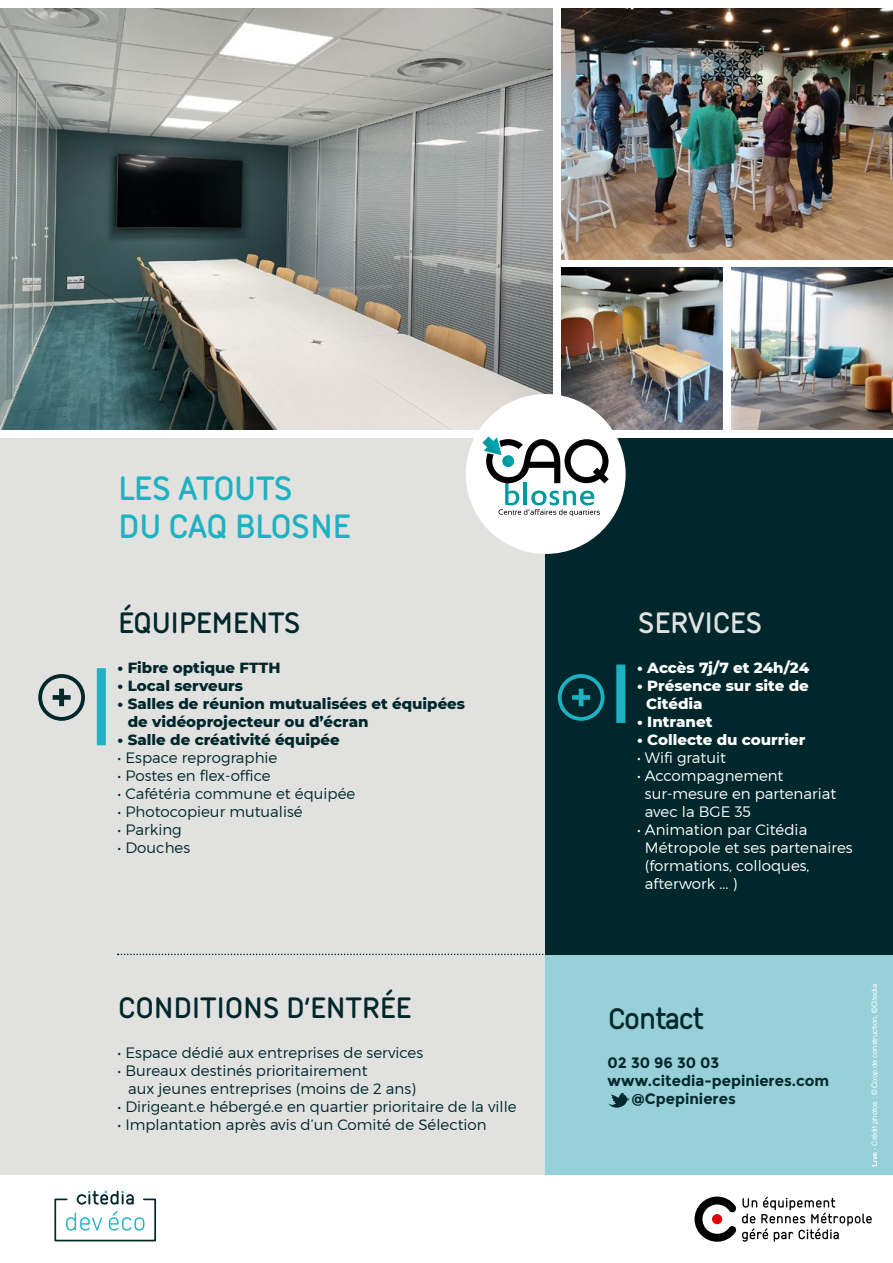
<style>
.page{position:relative;width:893px;height:1263px;background:#fff}
.page>*{position:absolute;margin:0;border:0;box-sizing:border-box;transform-origin:0 0}
.t1{font:700 36px/37.5px "Citedia";letter-spacing:-.05em;color:#1cb2c1}
.t2{font:700 31.5px "Citedia";letter-spacing:-.05em;color:#00272b}
.t3{font:700 31.5px "Citedia";letter-spacing:-.05em;color:#e1e1e0}
.t4{font:300 15px/18px "Montserrat";color:#00272b}
.t5{font:300 15px/18px "Montserrat";color:#fff}
.t6{font:800 15px/18px "Montserrat";color:#00272b}
.t7{font:800 15px/18px "Montserrat";color:#fff}
.t8{font:700 15px "Montserrat";color:#00272b}
.t9{font:7.5px "Helvetica LT Std";color:#fff}
</style>
<div class="page">
<img style="left:0;top:9px;width:553px;height:420px">
<img style="left:561px;top:9px;width:332px;height:250px">
<img style="left:561px;top:268px;width:162px;height:161px">
<img style="left:731px;top:268px;width:162px;height:161px">
<div style="left:0;top:438px;width:546px;height:737px;background:#e1e1e0"></div>
<div style="left:546px;top:479px;width:347px;height:696px;background:#97d0d9"></div>
<div style="left:546px;top:438px;width:347px;height:517px;background:#00272b"></div>
<svg style="left:118px;top:954px;width:428px;height:1px"></svg>
<div style="left:38px;top:674px;width:47px;height:47px;border:4px solid #00272b;border-radius:50%"></div>
<svg style="left:53px;top:689px;width:18px;height:17px"></svg>
<div style="left:97px;top:668px;width:9px;height:77px;background:#1cb2c1"></div>
<svg style="left:608px;top:1093px;width:21px;height:14px"></svg>
<svg style="left:694px;top:1196px;width:178px;height:46px"></svg>
<div style="left:712px;top:1214px;width:10px;height:10px;background:#e3000b;border-radius:50%"></div>
<div style="left:558px;top:674px;width:46px;height:47px;border:4px solid #1cb2c1;border-radius:50%"></div>
<svg style="left:572px;top:689px;width:18px;height:17px"></svg>
<div style="left:616px;top:664px;width:9px;height:59px;background:#1cb2c1"></div>
<svg style="left:872px;top:1152px;width:5px;height:14px"></svg>
<div style="left:466px;top:394px;width:160px;height:160px;background:#fff;border-radius:50%"></div>
<svg style="left:54px;top:1191px;width:102px;height:51px"></svg>
<svg style="left:482px;top:436px;width:127px;height:80px"></svg>
<h1 class="t1" style="left:118px;top:469px;width:235px">LES ATOUTS<br>DU CAQ BLOSNE</h1>
<h2 class="t2" style="left:118px;top:605px;width:185px">ÉQUIPEMENTS</h2>
<p class="t6" style="left:118px;top:658px;width:164px">• Fibre optique FTTH</p>
<p class="t6" style="left:118px;top:676px;width:127px">• Local serveurs</p>
<p class="t6" style="left:128px;top:694px;width:339px;text-indent:-10px">• Salles de réunion mutualisées et équipées de vidéoprojecteur ou d’écran</p>
<p class="t6" style="left:118px;top:730px;width:224px">• Salle de créativité équipée</p>
<p class="t4" style="left:118px;top:748px;width:161px">• Espace reprographie</p>
<p class="t4" style="left:118px;top:766px;width:154px">• Postes en flex-office</p>
<p class="t4" style="left:118px;top:784px;width:239px">• Cafétéria commune et équipée</p>
<p class="t4" style="left:118px;top:802px;width:187px">• Photocopieur mutualisé</p>
<p class="t4" style="left:118px;top:820px;width:66px">• Parking</p>
<p class="t4" style="left:118px;top:838px;width:74px">• Douches</p>
<h2 class="t2" style="left:118px;top:989px;width:296px">CONDITIONS D’ENTRÉE</h2>
<p class="t4" style="left:118px;top:1043px;width:307px">• Espace dédié aux entreprises de services</p>
<p class="t4" style="left:128px;top:1061px;width:289px;text-indent:-10px">• Bureaux destinés prioritairement<br>aux jeunes entreprises (moins de 2 ans)</p>
<p class="t4" style="left:118px;top:1097px;width:400px">• Dirigeant.e hébergé.e en quartier prioritaire de la ville</p>
<p class="t4" style="left:118px;top:1115px;width:371px">• Implantation après avis d’un Comité de Sélection</p>
<h2 class="t3" style="left:637px;top:605px;width:128px">SERVICES</h2>
<p class="t7" style="left:637px;top:658px;width:174px">• Accès 7j/7 et 24h/24</p>
<p class="t7" style="left:646px;top:676px;width:164px;text-indent:-9px">• Présence sur site de<br>Citédia</p>
<p class="t7" style="left:637px;top:712px;width:77px">• Intranet</p>
<p class="t7" style="left:637px;top:730px;width:170px">• Collecte du courrier</p>
<p class="t5" style="left:637px;top:748px;width:90px">• Wifi gratuit</p>
<p class="t5" style="left:645px;top:766px;width:193px;text-indent:-8px">• Accompagnement sur-mesure en partenariat avec la BGE 35</p>
<p class="t5" style="left:645px;top:820px;width:209px;text-indent:-8px">• Animation par Citédia<br>Métropole et ses partenaires (formations, colloques, afterwork ... )</p>
<h2 class="t2" style="left:608px;top:1000px;width:98px">Contact</h2>
<p class="t8" style="left:608px;top:1054px;width:113px">02 30 96 30 03</p>
<p class="t8" style="left:608px;top:1072px;width:223px">www.citedia-pepinieres.com</p>
<p class="t8" style="left:631px;top:1090px;width:106px">@Cpepinieres</p>
<p class="t9" style="left:870px;top:1150px;width:168px;rotate:-90deg">- Crédit photos : © Coop de construction, ©Citedia</p>
</div>
